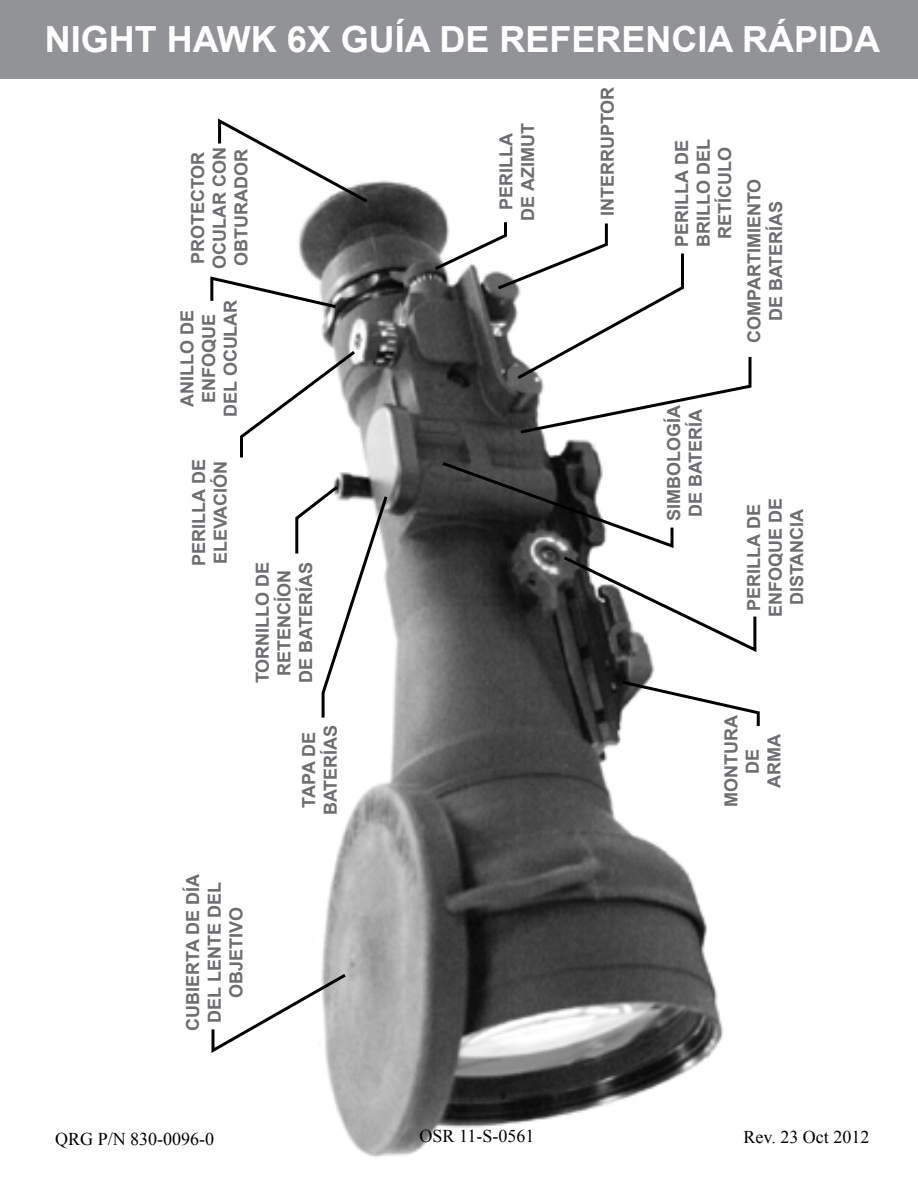
<style>
.page{position:relative;width:918px;height:1188px;background:#fff}
.page>*{position:absolute;margin:0;border:0;box-sizing:border-box;transform-origin:0 0}
.t1{font:700 36px "Arial";color:#fff}
.t2{font:700 18px/21.6px "Arial";color:#6d6e71;text-align:center}
.t3{font:18px "Times New Roman";color:#000}
</style>
<div class="page">
<img style="left:299px;top:180px;width:425px;height:978px">
<div style="left:0;top:0;width:918px;height:79px;background:#919396"></div>
<svg style="left:218px;top:118px;width:153px;height:87px"></svg>
<svg style="left:240px;top:348px;width:118px;height:112px"></svg>
<svg style="left:295px;top:483px;width:95px;height:238px"></svg>
<svg style="left:432px;top:219px;width:320px;height:217px"></svg>
<svg style="left:211px;top:971px;width:138px;height:85px"></svg>
<svg style="left:619px;top:679px;width:141px;height:50px"></svg>
<svg style="left:439px;top:460px;width:318px;height:195px"></svg>
<svg style="left:210px;top:275px;width:129px;height:35px"></svg>
<h1 class="t1" style="left:45px;top:14px;width:837px">NIGHT HAWK 6X GUÍA DE REFERENCIA RÁPIDA</h1>
<p class="t2" style="left:187px;top:269px;width:123px;text-align:left;rotate:-90deg">PROTECTOR<br>OCULAR CON<br>OBTURADOR</p>
<p class="t2" style="left:177px;top:417px;width:119px;rotate:-90deg">ANILLO DE<br>ENFOQUE<br>DEL OCULAR</p>
<p class="t2" style="left:188px;top:566px;width:108px;text-align:left;rotate:-90deg">PERILLA DE<br>ELEVACIÓN</p>
<p class="t2" style="left:252px;top:683px;width:123px;rotate:-90deg">TORNILLO DE<br>RETENCÍON<br>DE BATERÍAS</p>
<p class="t2" style="left:298px;top:815px;width:92px;rotate:-90deg">TAPA DE<br>BATERÍAS</p>
<p class="t2" style="left:182px;top:1031px;width:158px;rotate:-90deg">CUBIERTA DE DÍA<br>DEL LENTE DEL<br>OBJETIVO</p>
<p class="t2" style="left:496px;top:221px;width:99px;rotate:-90deg">PERILLA<br>DE AZIMUT</p>
<p class="t2" style="left:597px;top:216px;width:131px;rotate:-90deg">INTERRUPTOR</p>
<p class="t2" style="left:671px;top:247px;width:109px;rotate:-90deg">PERILLA DE<br>BRILLO DEL<br>RETÍCULO</p>
<p class="t2" style="left:744px;top:343px;width:166px;rotate:-90deg">COMPARTIMIENTO<br>DE BATERÍAS</p>
<p class="t2" style="left:663px;top:521px;width:118px;text-align:left;rotate:-90deg">SIMBOLOGÍA<br>DE BATERÍA</p>
<p class="t2" style="left:743px;top:617px;width:121px;rotate:-90deg">PERILLA DE<br>ENFOQUE DE<br>DISTANCIA</p>
<p class="t2" style="left:720px;top:807px;width:93px;rotate:-90deg">MONTURA<br>DE<br>ARMA</p>
<p class="t3" style="left:420px;top:1123px;width:116px">OSR 11-S-0561</p>
<p class="t3" style="left:55px;top:1126px;width:160px">QRG P/N 830-0096-0</p>
<p class="t3" style="left:744px;top:1125px;width:127px">Rev. 23 Oct 2012</p>
</div>
